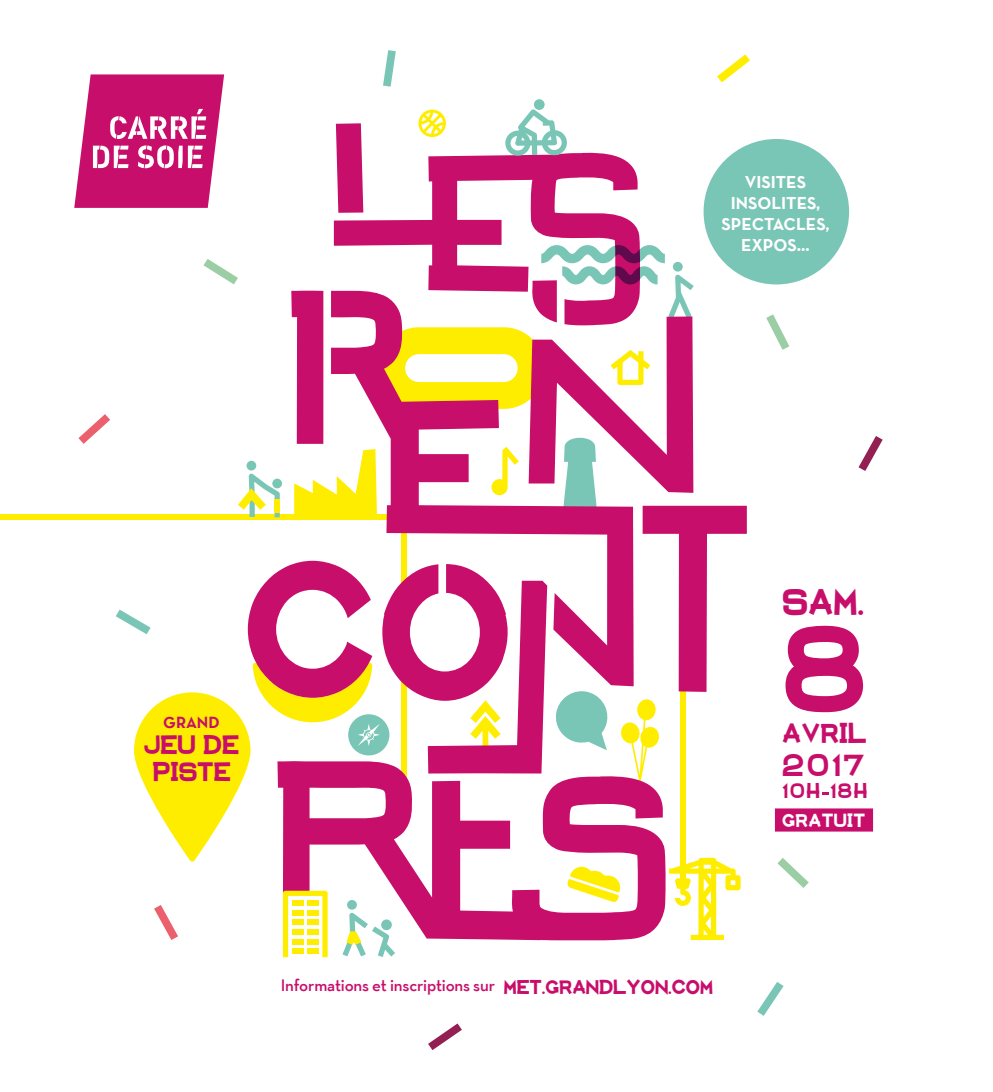
<style>
.page{position:relative;width:993px;height:1092px;background:#fff}
.page>*{position:absolute;margin:0;border:0;box-sizing:border-box;transform-origin:0 0}
.t1{font:700 113.4px "Aventura";color:#c70e6b}
.t2{font:700 34.3px "Aventura";color:#c70e6b}
.t3{font:700 28.88px "Aventura";color:#c70e6b}
.t4{font:700 25.9px "Aventura";color:#c70e6b}
.t5{font:700 24.5px/26.2px "Aventura";color:#c70e6b;text-align:center}
.t6{font:700 19.25px "Aventura";letter-spacing:.1em;color:#c70e6b}
.t7{font:17.5px/21px "Neutra Text TF Bold Alt";color:#fff;text-align:center}
.t8{font:700 17.5px "Aventura";letter-spacing:.02em;color:#fff}
.t9{font:600 16.8px "Neutra Text TF";letter-spacing:-.01em;color:#c70e6b}
.t10{font:16.45px "Neutra Text TF Bold Alt";color:#c70e6b}
.s1{font-family:"Aventura";font-weight:700;font-size:18.38px}
</style>
<div class="page">
<div style="left:0;top:514px;width:551px;height:5px;background:#ffed00"></div>
<svg style="left:766px;top:314px;width:23px;height:36px"></svg>
<svg style="left:777px;top:858px;width:31px;height:29px"></svg>
<svg style="left:757px;top:982px;width:26px;height:33px"></svg>
<svg style="left:78px;top:414px;width:32px;height:30px"></svg>
<svg style="left:858px;top:436px;width:24px;height:35px"></svg>
<svg style="left:717px;top:54px;width:32px;height:28px"></svg>
<svg style="left:383px;top:50px;width:12px;height:37px"></svg>
<svg style="left:428px;top:1023px;width:34px;height:27px"></svg>
<svg style="left:418px;top:110px;width:28px;height:27px"></svg>
<svg style="left:336px;top:123px;width:26px;height:29px"></svg>
<svg style="left:334px;top:152px;width:306px;height:93px;fill:#c70e6b"></svg>
<svg style="left:505px;top:99px;width:62px;height:57px"></svg>
<svg style="left:116px;top:245px;width:630px;height:712px"></svg>
<div style="left:292px;top:900px;width:11px;height:5px;background:#ffed00"></div>
<div style="left:307px;top:900px;width:11px;height:5px;background:#ffed00"></div>
<div style="left:292px;top:910px;width:11px;height:5px;background:#ffed00"></div>
<div style="left:307px;top:910px;width:11px;height:5px;background:#ffed00"></div>
<div style="left:292px;top:919px;width:11px;height:6px;background:#ffed00"></div>
<div style="left:307px;top:919px;width:11px;height:6px;background:#ffed00"></div>
<div style="left:292px;top:929px;width:11px;height:5px;background:#ffed00"></div>
<div style="left:307px;top:929px;width:11px;height:5px;background:#ffed00"></div>
<div style="left:292px;top:939px;width:11px;height:5px;background:#ffed00"></div>
<div style="left:307px;top:939px;width:11px;height:5px;background:#ffed00"></div>
<div style="left:292px;top:948px;width:11px;height:5px;background:#ffed00"></div>
<div style="left:307px;top:948px;width:11px;height:5px;background:#ffed00"></div>
<svg style="left:74px;top:74px;width:150px;height:134px"></svg>
<svg style="left:118px;top:164px;width:10px;height:4px"></svg>
<div style="left:703px;top:139px;width:145px;height:145px;background:#7ac6b6;border-radius:50%"></div>
<div style="left:774px;top:808px;width:98px;height:23px;background:#c70e6b"></div>
<p class="t7" style="left:721px;top:171px;width:109px">VISITES<br>INSOLITES,<br>SPECTACLES,<br>EXPOS…</p>
<p class="t10" style="left:163px;top:712px;width:58px">GRAND</p>
<h3 class="t5" style="left:144px;top:734px;width:97px">JEU DE<br>PISTE</h3>
<p class="t9" style="left:281px;top:975px;width:433px">Informations et inscriptions sur <span class="s1">MET.GRANDLYON.COM</span></p>
<h2 class="t2" style="left:782px;top:587px;width:83px">SAM.</h2>
<h1 class="t1" style="left:782px;top:621px;width:85px">8</h1>
<h3 class="t4" style="left:782px;top:722px;width:86px">AVRIL</h3>
<h3 class="t3" style="left:782px;top:752px;width:84px">2017</h3>
<p class="t6" style="left:782px;top:782px;width:87px">10H 18H</p>
<p class="t8" style="left:782px;top:812px;width:84px">GRATUIT</p>
</div>
